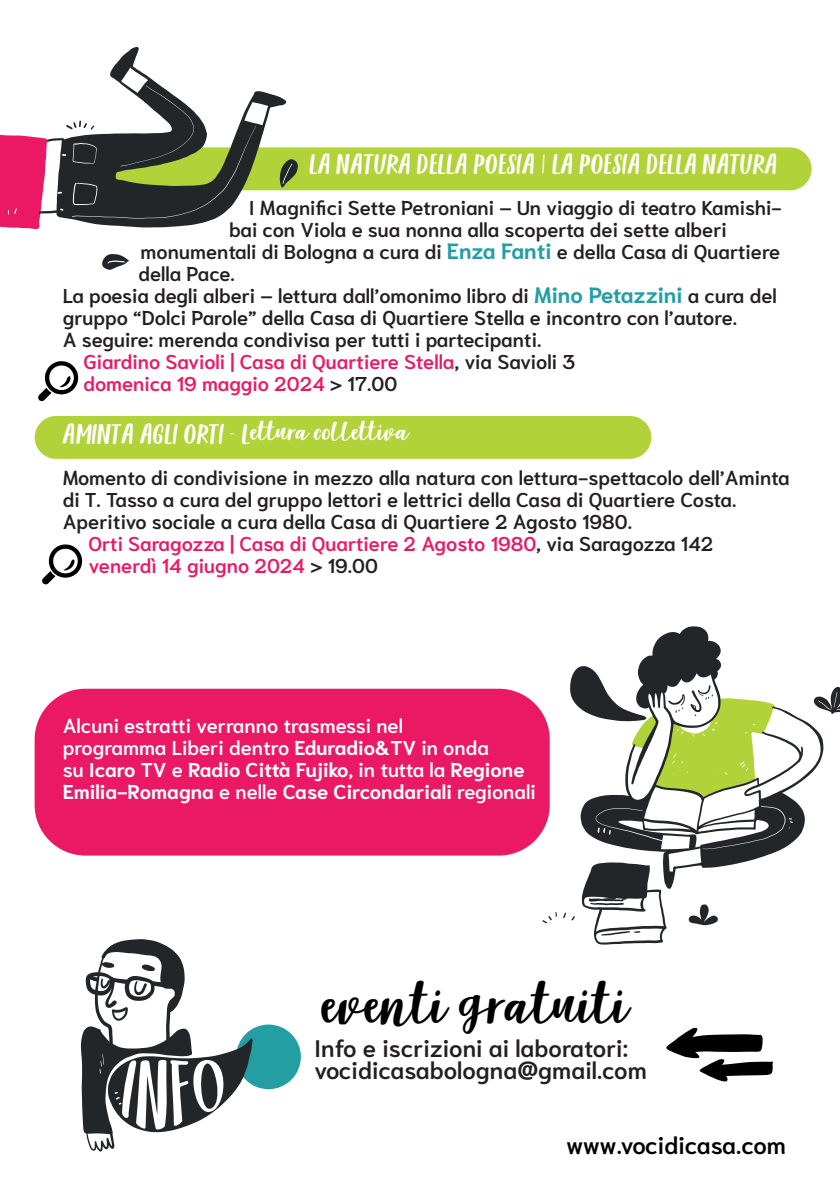
<style>
.page{position:relative;width:840px;height:1202px;background:#fff}
.page>*{position:absolute;margin:0;border:0;box-sizing:border-box;transform-origin:0 0}
.t1{font:43.8px "Jonitha Script";color:#010101}
.t2{font:600 24px/22px "Niramit";color:#231f20}
.t3{font:600 24px "Niramit";letter-spacing:-.025em;color:#010101}
.t4{font:600 20px "Niramit";color:#231f20}
.t5{font:600 20px/22px "Niramit";color:#fff}
.t6{font:600 20px "Niramit";color:#eb1864}
.t7{font:20px "Jonitha Script";color:#fff}
.s1{font-weight:700;font-size:22px;color:#239fa4}
.s2{color:#231f20}
.s3{font-weight:700}
</style>
<div class="page">
<div style="left:35px;top:416px;width:616px;height:43px;background:#b2d239;border-radius:21px"></div>
<div style="left:97px;top:147px;width:714px;height:43px;background:#b2d239;border-radius:21px"></div>
<svg style="left:38px;top:361px;width:41px;height:40px"></svg>
<svg style="left:42px;top:544px;width:41px;height:41px"></svg>
<div style="left:236px;top:1024px;width:65px;height:65px;background:#239fa4;border-radius:50%"></div>
<div style="left:35px;top:689px;width:514px;height:166px;background:#eb1864;border-radius:51px"></div>
<svg style="left:110px;top:47px;width:176px;height:144px"></svg>
<svg style="left:279px;top:159px;width:18px;height:28px"></svg>
<svg style="left:102px;top:254px;width:27px;height:16px"></svg>
<svg style="left:0;top:86px;width:256px;height:144px"></svg>
<svg style="left:581px;top:889px;width:85px;height:55px"></svg>
<svg style="left:583px;top:626px;width:239px;height:263px"></svg>
<svg style="left:688px;top:904px;width:29px;height:21px"></svg>
<svg style="left:542px;top:912px;width:14px;height:11px"></svg>
<svg style="left:563px;top:912px;width:11px;height:8px"></svg>
<svg style="left:813px;top:687px;width:26px;height:27px"></svg>
<svg style="left:570px;top:666px;width:222px;height:183px"></svg>
<svg style="left:81px;top:939px;width:171px;height:212px"></svg>
<svg style="left:666px;top:1028px;width:106px;height:53px"></svg>
<p class="t7" style="left:309px;top:150px;width:470px">LA NATURA DELLA POESIA | LA POESIA DELLA NATURA</p>
<p class="t4" style="left:249px;top:197px;width:534px">I Magnifici Sette Petroniani – Un viaggio di teatro Kamishi-</p>
<p class="t4" style="left:229px;top:219px;width:499px">bai con Viola e sua nonna alla scoperta dei sette alberi</p>
<p class="t4" style="left:140px;top:241px;width:641px">monumentali di Bologna a cura di <span class="s1">Enza Fanti</span> e della Casa di Quartiere</p>
<p class="t4" style="left:138px;top:263px;width:98px">della Pace.</p>
<p class="t4" style="left:63px;top:285px;width:715px">La poesia degli alberi – lettura dall’omonimo libro di <span class="s1">Mino Petazzini</span> a cura del</p>
<p class="t4" style="left:63px;top:307px;width:675px">gruppo “Dolci Parole” della Casa di Quartiere Stella e incontro con l’autore.</p>
<p class="t4" style="left:63px;top:329px;width:480px">A seguire: merenda condivisa per tutti i partecipanti.</p>
<p class="t6" style="left:83px;top:351px;width:493px">Giardino Savioli | Casa di Quartiere Stella<span class="s2">, via Savioli 3</span></p>
<p class="t6" style="left:83px;top:373px;width:315px">domenica 19 maggio 2024 <span class="s2">&gt; 17.00</span></p>
<p class="t7" style="left:63px;top:420px;width:348px">AMINTA AGLI ORTI - Lettura collettiva</p>
<p class="t4" style="left:63px;top:467px;width:728px">Momento di condivisione in mezzo alla natura con lettura-spettacolo dell’Aminta</p>
<p class="t4" style="left:63px;top:489px;width:674px">di T. Tasso a cura del gruppo lettori e lettrici della Casa di Quartiere Costa.</p>
<p class="t4" style="left:63px;top:511px;width:570px">Aperitivo sociale a cura della Casa di Quartiere 2 Agosto 1980.</p>
<p class="t6" style="left:88px;top:533px;width:626px">Orti Saragozza | Casa di Quartiere 2 Agosto 1980<span class="s2">, via Saragozza 142</span></p>
<p class="t6" style="left:88px;top:555px;width:291px">venerdì 14 giugno 2024 <span class="s2">&gt; 19.00</span></p>
<p class="t5" style="left:63px;top:715px;width:474px">Alcuni estratti verranno trasmessi nel<br>programma Liberi dentro <span class="s3">Eduradio&amp;TV</span> in onda<br>su <span class="s3">Icaro TV</span> e <span class="s3">Radio Città Fujiko</span>, in tutta la <span class="s3">Regione Emilia-Romagna</span> e nelle <span class="s3">Case Circondariali</span> regionali</p>
<h1 class="t1" style="left:321px;top:979px;width:309px">eventi gratuiti</h1>
<p class="t2" style="left:314px;top:1038px;width:334px">Info e iscrizioni ai laboratori: vocidicasabologna@gmail.com</p>
<p class="t3" style="left:565px;top:1132px;width:221px">www.vocidicasa.com</p>
</div>
